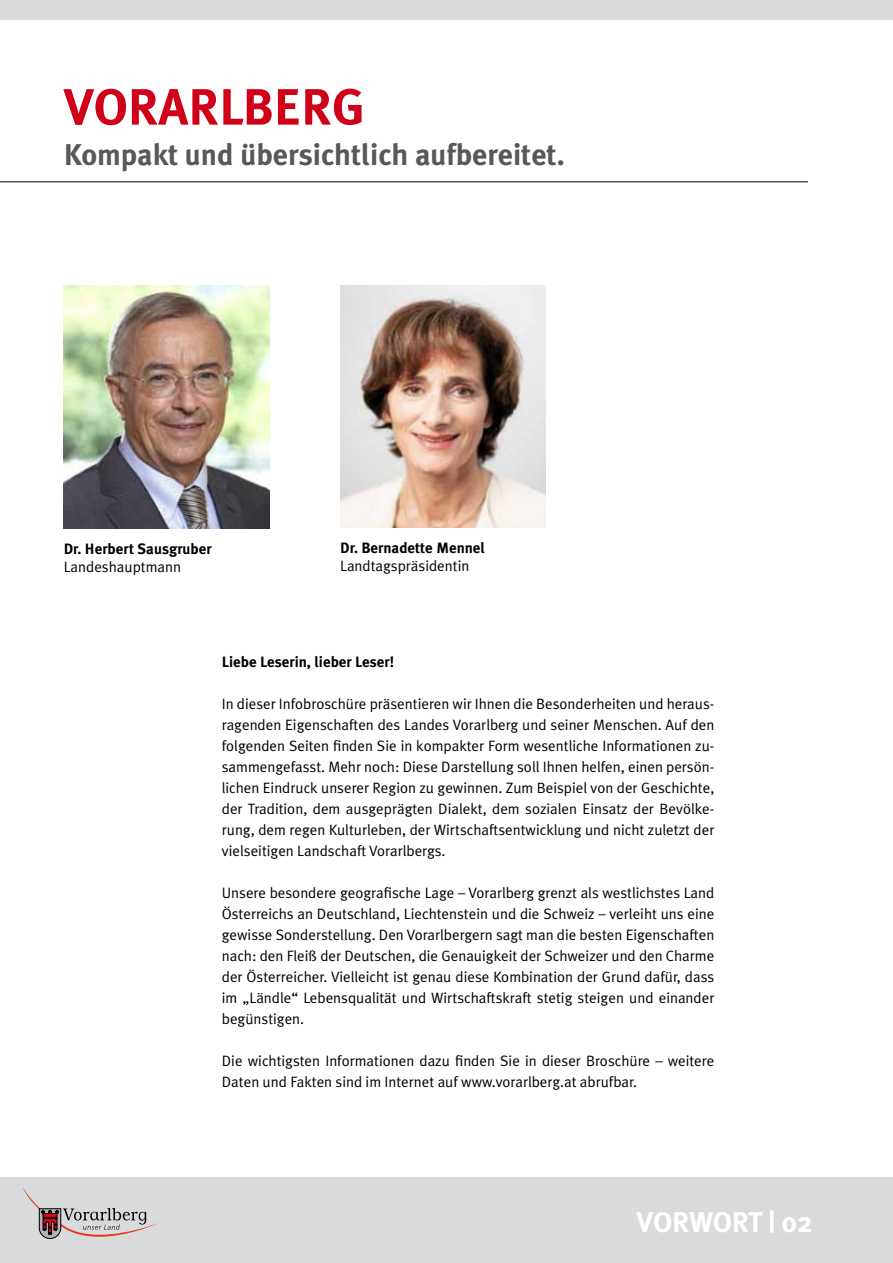
<style>
.page{position:relative;width:893px;height:1263px;background:#fff}
.page>*{position:absolute;margin:0;border:0;box-sizing:border-box;transform-origin:0 0}
.t1{font:700 51px "Meta Plus";color:#d10019}
.t2{font:700 30px "Meta Plus";color:#58585a}
.t3{font:700 28.5px "Meta Plus";color:#fff}
.t4{font:15px/21px "Meta Plus Normal";color:#000;text-align:justify}
.t5{font:700 15px "Meta Plus";color:#000}
</style>
<div class="page">
<img style="left:64px;top:286px;width:205px;height:242px">
<img style="left:340px;top:285px;width:206px;height:243px">
<hr style="left:0;top:181px;width:808px;height:1px;background:#000">
<div style="left:0;top:1178px;width:893px;height:85px;background:#d9dadb"></div>
<svg style="left:23px;top:1188px;width:136px;height:51px"></svg>
<div style="left:0;top:0;width:893px;height:20px;background:#d9dadb"></div>
<h1 class="t1" style="left:64px;top:77px;width:303px">Vorarlberg</h1>
<h2 class="t2" style="left:64px;top:137px;width:502px">Kompakt und übersichtlich aufbereitet.</h2>
<p class="t5" style="left:64px;top:540px;width:149px">Dr. Herbert Sausgruber</p>
<p class="t4" style="left:64px;top:556px;width:119px">Landeshauptmann</p>
<p class="t5" style="left:340px;top:539px;width:146px">Dr. Bernadette Mennel</p>
<p class="t4" style="left:340px;top:555px;width:131px">Landtagspräsidentin</p>
<p class="t5" style="left:222px;top:653px;width:174px">Liebe Leserin, lieber Leser!</p>
<p class="t4" style="left:222px;top:693px;width:494px">In dieser Infobroschüre präsentieren wir Ihnen die Besonderheiten und heraus&shy;ragenden Eigenschaften des Landes Vorarlberg und seiner Menschen. Auf den folgenden Seiten finden Sie in kompakter Form wesentliche Informationen zu&shy;sammengefasst. Mehr noch: Diese Darstellung soll Ihnen helfen, einen persön&shy;lichen Eindruck unserer Region zu gewinnen. Zum Beispiel von der Geschichte, der Tradition, dem ausgeprägten Dialekt, dem sozialen Einsatz der Bevölke&shy;rung, dem regen Kulturleben, der Wirtschaftsentwicklung und nicht zuletzt der vielseitigen Landschaft Vorarlbergs.</p>
<p class="t4" style="left:222px;top:882px;width:494px">Unsere besondere geografische Lage – Vorarlberg grenzt als westlichstes Land Österreichs an Deutschland, Liechtenstein und die Schweiz – verleiht uns eine gewisse Sonderstellung. Den Vorarlbergern sagt man die besten Eigenschaften nach: den Fleiß der Deutschen, die Genauigkeit der Schweizer und den Charme der Österreicher. Vielleicht ist genau diese Kombination der Grund dafür, dass im „Ländle“ Lebensqualität und Wirtschaftskraft stetig steigen und einander begünstigen.</p>
<p class="t4" style="left:222px;top:1050px;width:494px">Die wichtigsten Informationen dazu finden Sie in dieser Broschüre – weitere<br>Daten und Fakten sind im Internet auf www.vorarlberg.at abrufbar.</p>
<h3 class="t3" style="left:636px;top:1206px;width:178px">Vorwort | 02</h3>
</div>
